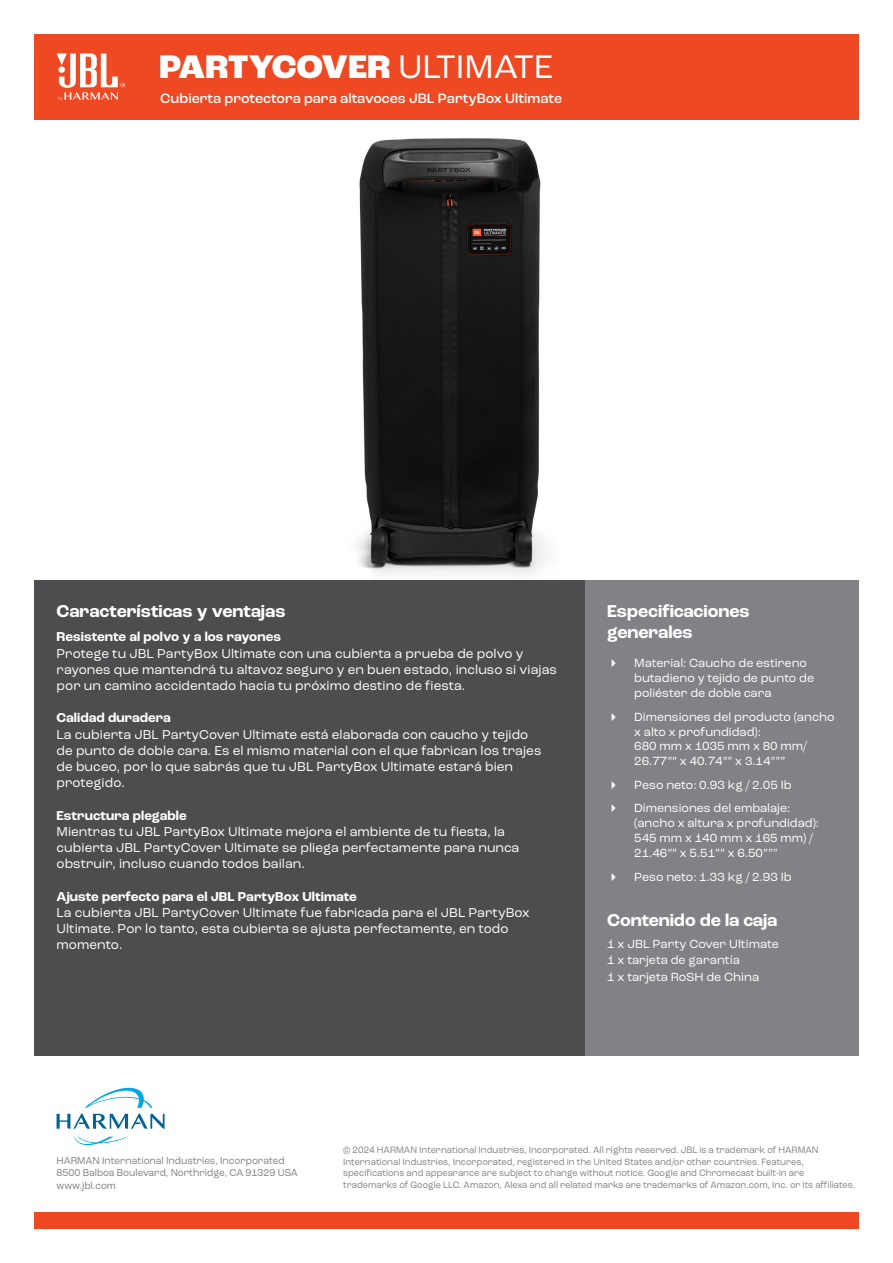
<style>
.page{position:relative;width:893px;height:1263px;background:#fff}
.page>*{position:absolute;margin:0;border:0;box-sizing:border-box;transform-origin:0 0}
.t1{font:800 34.5px "Roc Grotesk";color:#fff}
.t2{font:700 18px/21.6px "Roc Grotesk";color:#fff}
.t3{font:500 14.25px "Roc Grotesk";color:#fff}
.t4{font:13.5px/16.2px "Roc Grotesk";letter-spacing:.005em;color:#fff}
.t5{font:700 13.5px "Roc Grotesk";letter-spacing:.005em;color:#fff}
.t6{font:12.45px/15px "Roc Grotesk";color:#fff}
.t7{font:10.5px/12.6px "Roc Grotesk";color:#808285;scale:.94 1}
.t8{font:9.75px/11.7px "Roc Grotesk";color:#808285;scale:.94 1}
.s1{font-weight:400}
</style>
<div class="page">
<img style="left:200px;top:119px;width:503px;height:456px">
<div style="left:34px;top:1213px;width:825px;height:16px;background:#ef4923"></div>
<svg style="left:74px;top:1137px;width:54px;height:8px"></svg>
<svg style="left:57px;top:1087px;width:108px;height:42px"></svg>
<div style="left:34px;top:34px;width:825px;height:85px;background:#ef4923"></div>
<svg style="left:57px;top:53px;width:68px;height:48px"></svg>
<div style="left:585px;top:580px;width:274px;height:475px;background:#808285"></div>
<div style="left:34px;top:580px;width:551px;height:475px;background:#4d4d4f"></div>
<h1 class="t1" style="left:159px;top:45px;width:396px">PARTYCOVER <span class="s1">ULTIMATE</span></h1>
<p class="t3" style="left:160px;top:89px;width:403px">Cubierta protectora para altavoces JBL PartyBox Ultimate</p>
<h2 class="t2" style="left:57px;top:600px;width:230px">Características y ventajas</h2>
<p class="t5" style="left:57px;top:628px;width:226px">Resistente al polvo y a los rayones</p>
<p class="t4" style="left:57px;top:645px;width:502px">Protege tu JBL PartyBox Ultimate con una cubierta a prueba de polvo y rayones que mantendrá tu altavoz seguro y en buen estado, incluso si viajas por un camino accidentado hacia tu próximo destino de fiesta.</p>
<p class="t5" style="left:57px;top:709px;width:116px">Calidad duradera</p>
<p class="t4" style="left:57px;top:726px;width:486px">La cubierta JBL PartyCover Ultimate está elaborada con caucho y tejido de punto de doble cara. Es el mismo material con el que fabrican los trajes de buceo, por lo que sabrás que tu JBL PartyBox Ultimate estará bien protegido.</p>
<p class="t5" style="left:57px;top:807px;width:132px">Estructura plegable</p>
<p class="t4" style="left:57px;top:823px;width:464px">Mientras tu JBL PartyBox Ultimate mejora el ambiente de tu fiesta, la cubierta JBL PartyCover Ultimate se pliega perfectamente para nunca obstruir, incluso cuando todos bailan.</p>
<p class="t5" style="left:57px;top:888px;width:302px">Ajuste perfecto para el JBL PartyBox Ultimate</p>
<p class="t4" style="left:57px;top:904px;width:475px">La cubierta JBL PartyCover Ultimate fue fabricada para el JBL PartyBox<br>Ultimate. Por lo tanto, esta cubierta se ajusta perfectamente, en todo momento.</p>
<h2 class="t2" style="left:607px;top:600px;width:144px">Especificaciones generales</h2>
<p class="t6" style="left:634px;top:656px;width:181px">Material: Caucho de estireno butadieno y tejido de punto de poliéster de doble cara</p>
<p class="t6" style="left:634px;top:709px;width:202px">Dimensiones del producto (ancho x alto x profundidad):<br>680 mm x 1035 mm x 80 mm/<br>26.77”” x 40.74”” x 3.14”””</p>
<p class="t6" style="left:634px;top:773px;width:159px;line-height:23.4px">Peso neto: 0.93 kg / 2.05 Ib<br>Dimensiones del embalaje:</p>
<p class="t6" style="left:634px;top:816px;width:186px">(ancho x altura x profundidad):<br>545 mm x 140 mm x 165 mm) /<br>21.46”” x 5.51”” x 6.50”””</p>
<p class="t6" style="left:634px;top:869px;width:159px">Peso neto: 1.33 kg / 2.93 Ib</p>
<h2 class="t2" style="left:607px;top:910px;width:172px">Contenido de la caja</h2>
<p class="t6" style="left:607px;top:936px;width:173px;line-height:16.2px">1 x JBL Party Cover Ultimate<br>1 x tarjeta de garantía<br>1 x tarjeta RoSH de China</p>
<p class="t7" style="left:57px;top:1154px;width:258px">HARMAN International Industries, Incorporated<br>8500 Balboa Boulevard, Northridge, CA 91329 USA www.jbl.com</p>
<p class="t8" style="left:343px;top:1144px;width:546px">© 2024 HARMAN International Industries, Incorporated. All rights reserved. JBL is a trademark of HARMAN International Industries, Incorporated, registered in the United States and/or other countries. Features, specifications and appearance are subject to change without notice. Google and Chromecast built-in are trademarks of Google LLC. Amazon, Alexa and all related marks are trademarks of Amazon.com, Inc. or its affiliates.</p>
</div>
